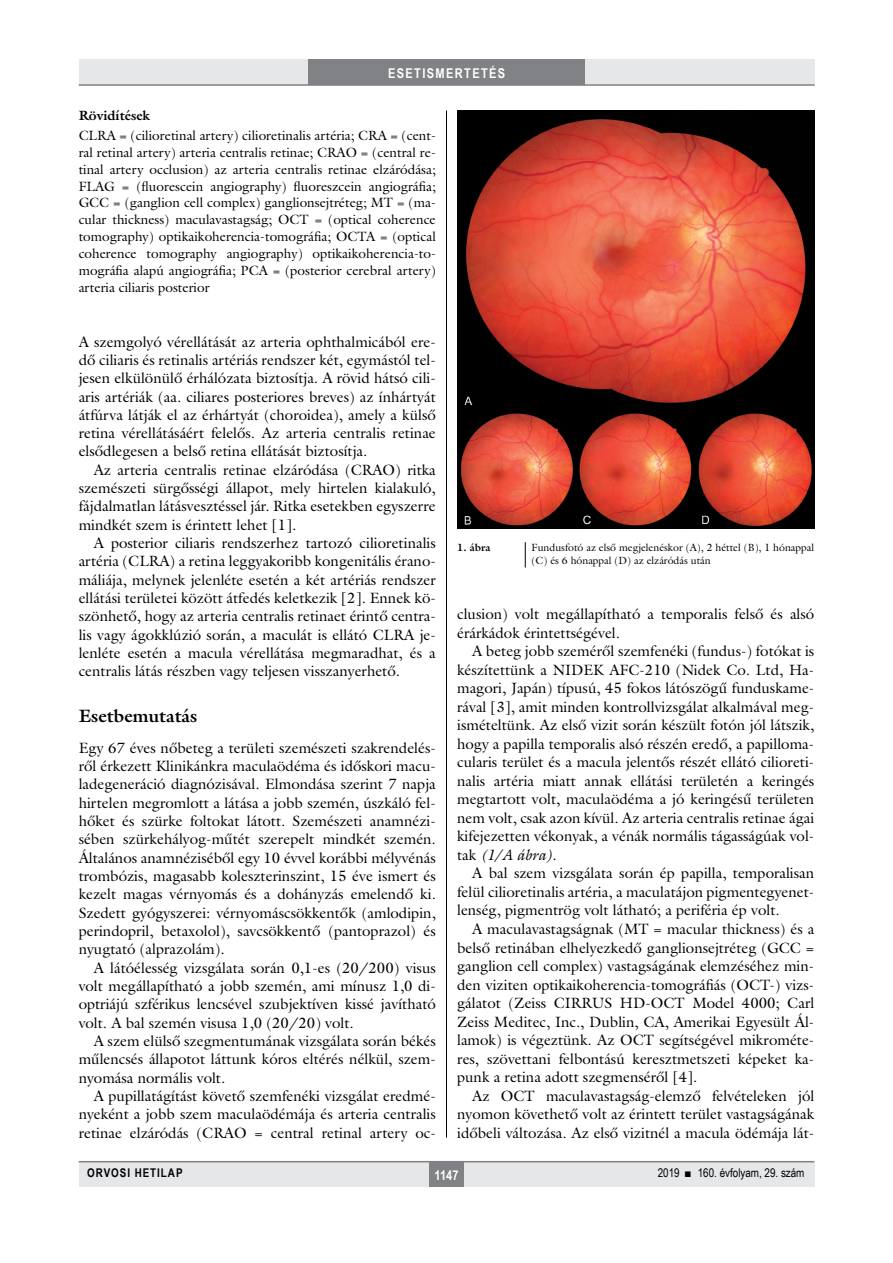
<style>
.page{position:relative;width:893px;height:1263px;background:#fff}
.page>*{position:absolute;margin:0;border:0;box-sizing:border-box;transform-origin:0 0}
.alcimbold{font:700 18px "Galliard Reg";color:#000}
.Body_Text{font:15px/18.5px "Galliard Reg";color:#000;text-align:justify}
.Body_tompa{font:15px/18.3px "Galliard Reg";color:#000;text-align:justify}
.tompa_9_11{font:13.5px/16.8px "Galliard Reg";color:#000;text-align:justify}
.t1{font:700 13.5px "Arial Narrow";letter-spacing:.1em;color:#fff}
.roviditesek_cim{font:700 13.5px "Galliard Reg";color:#000}
.t2{font:12px "Arial Narrow";color:#000}
.t3{font:700 12px "Arial Narrow";letter-spacing:.08em;color:#000}
.kepalairas2{font:10.5px/13.5px "Galliard Reg";color:#000}
.kepalairas1{font:700 10.5px "Galliard Reg";color:#000}
.s1{font-style:italic}
</style>
<div class="page">
<div style="left:79px;top:1161px;width:735px;height:25px;background:#e6e7e8"></div>
<div style="left:429px;top:1161px;width:34px;height:25px;background:#808285"></div>
<hr style="left:79px;top:1161px;width:735px;height:1px;background:#808285">
<div style="left:79px;top:60px;width:735px;height:25px;background:#e6e7e8"></div>
<div style="left:308px;top:60px;width:277px;height:25px;background:#808285"></div>
<hr style="left:79px;top:84px;width:736px;height:2px;background:#808285">
<hr style="left:446px;top:111px;width:1px;height:1026px;background:#000">
<img style="left:457px;top:111px;width:357px;height:418px">
<svg style="left:525px;top:542px;width:1px;height:25px"></svg>
<p class="t1" style="left:388px;top:63px;width:119px">ESETISMERTETÉS</p>
<p class="roviditesek_cim" style="left:79px;top:107px;width:73px">Rövidítések</p>
<p class="tompa_9_11" style="left:79px;top:127px;width:359px">CLRA = (cilioretinal artery) cilioretinalis artéria; CRA = (cent&shy;ral retinal artery) arteria centralis retinae; CRAO = (central re&shy;tinal artery occlusion) az arteria centralis retinae elzáródása; FLAG = (fluorescein angiography) fluoreszcein angiográfia; GCC = (ganglion cell complex) ganglionsejtréteg; MT = (ma&shy;cular thickness) maculavastagság; OCT = (optical coherence tomography) optikaikoherencia-tomográfia; OCTA = (optical coherence tomography angiography) optikaikoherencia-to&shy;mográfia alapú angiográfia; PCA = (posterior cerebral artery) arteria ciliaris posterior</p>
<p class="Body_tompa" style="left:79px;top:332px;width:359px">A szemgolyó vérellátását az arteria ophthalmicából ere&shy;dő ciliaris és retinalis artériás rendszer két, egymástól tel&shy;jesen elkülönülő érhálózata biztosítja. A rövid hátsó cili&shy;aris artériák (aa. ciliares posteriores breves) az ínhártyát átfúrva látják el az érhártyát (choroidea), amely a külső retina vérellátásáért felelős. Az arteria centralis retinae elsődlegesen a belső retina ellátását biztosítja.</p>
<p class="Body_Text" style="left:79px;top:460px;width:359px;text-indent:15px">Az arteria centralis retinae elzáródása (CRAO) ritka szemészeti sürgősségi állapot, mely hirtelen kialakuló, fájdalmatlan látásvesztéssel jár. Ritka esetekben egyszerre mindkét szem is érintett lehet [1].</p>
<p class="Body_Text" style="left:79px;top:534px;width:359px;text-indent:15px">A posterior ciliaris rendszerhez tartozó cilioretinalis artéria (CLRA) a retina leggyakoribb kongenitális érano&shy;máliája, melynek jelenléte esetén a két artériás rendszer ellátási területei között átfedés keletkezik [2]. Ennek kö&shy;szönhető, hogy az arteria centralis retinaet érintő centra&shy;lis vagy ágokklúzió során, a maculát is ellátó CLRA je&shy;lenléte esetén a macula vérellátása megmaradhat, és a centralis látás részben vagy teljesen visszanyerhető.</p>
<p class="alcimbold" style="left:79px;top:704px;width:120px">Esetbemutatás</p>
<p class="Body_tompa" style="left:79px;top:738px;width:359px;text-align:left">Egy 67 éves nőbeteg a területi szemészeti szakrendelés&shy;ről érkezett Klinikánkra maculaödéma és időskori macu&shy;ladegeneráció diagnózisával. Elmondása szerint 7 napja hirtelen megromlott a látása a jobb szemén, úszkáló fel&shy;hőket és szürke foltokat látott. Szemészeti anamnézi&shy;sében szürkehályog-műtét szerepelt mindkét szemén.<br>Általános anamnéziséből egy 10 évvel korábbi mélyvénás trombózis, magasabb koleszterinszint, 15 éve ismert és kezelt magas vérnyomás és a dohányzás emelendő ki.<br>Szedett gyógyszerei: vérnyomáscsökkentők (amlodipin, perindopril, betaxolol), savcsökkentő (pantoprazol) és nyugtató (alprazolám).</p>
<p class="Body_Text" style="left:79px;top:958px;width:359px;text-indent:15px">A látóélesség vizsgálata során 0,1-es (20/200) visus volt megállapítható a jobb szemén, ami mínusz 1,0 di&shy;optriájú szférikus lencsével szubjektíven kissé javítható volt. A bal szemén visusa 1,0 (20/20) volt.</p>
<p class="Body_Text" style="left:79px;top:1031px;width:359px;text-indent:15px">A szem elülső szegmentumának vizsgálata során békés műlencsés állapotot láttunk kóros eltérés nélkül, szem&shy;nyomása normális volt.</p>
<p class="Body_Text" style="left:79px;top:1086px;width:359px;text-indent:15px">A pupillatágítást követő szemfenéki vizsgálat eredmé&shy;nyeként a jobb szem maculaödémája és arteria centralis retinae elzáródás (CRAO = central retinal artery oc-</p>
<p class="kepalairas1" style="left:457px;top:540px;width:35px">1. ábra</p>
<p class="kepalairas2" style="left:532px;top:540px;width:284px">Fundusfotó az első megjelenéskor (A), 2 héttel (B), 1 hónappal (C) és 6 hónappal (D) az elzáródás után</p>
<p class="Body_Text" style="left:457px;top:605px;width:359px">clusion) volt megállapítható a temporalis felső és alsó érárkádok érintettségével.</p>
<p class="Body_Text" style="left:457px;top:642px;width:359px;text-indent:15px">A beteg jobb szeméről szemfenéki (fundus-) fotókat is készítettünk a NIDEK AFC-210 (Nidek Co. Ltd, Ha&shy;magori, Japán) típusú, 45 fokos látószögű funduskame&shy;rával [3], amit minden kontrollvizsgálat alkalmával meg&shy;ismételtünk. Az első vizit során készült fotón jól látszik, hogy a papilla temporalis alsó részén eredő, a papilloma&shy;cularis terület és a macula jelentős részét ellátó cilioreti&shy;nalis artéria miatt annak ellátási területén a keringés megtartott volt, maculaödéma a jó keringésű területen nem volt, csak azon kívül. Az arteria centralis retinae ágai kifejezetten vékonyak, a vénák normális tágasságúak vol&shy;tak <span class="s1">(1/A ábra)</span>.</p>
<p class="Body_Text" style="left:457px;top:864px;width:359px;text-indent:15px">A bal szem vizsgálata során ép papilla, temporalisan felül cilioretinalis artéria, a maculatájon pigmentegyenet&shy;lenség, pigmentrög volt látható; a periféria ép volt.</p>
<p class="Body_Text" style="left:457px;top:919px;width:359px;text-indent:15px">A maculavastagságnak (MT = macular thickness) és a belső retinában elhelyezkedő ganglionsejtréteg (GCC = ganglion cell complex) vastagságának elemzéséhez min&shy;den viziten optikaikoherencia-tomográfiás (OCT-) vizs&shy;gálatot (Zeiss CIRRUS HD-OCT Model 4000; Carl Zeiss Meditec, Inc., Dublin, CA, Amerikai Egyesült Ál&shy;lamok) is végeztünk. Az OCT segítségével mikrométe&shy;res, szövettani felbontású keresztmetszeti képeket ka&shy;punk a retina adott szegmenséről [4].</p>
<p class="Body_Text" style="left:457px;top:1086px;width:359px;text-indent:15px">Az OCT maculavastagság-elemző felvételeken jól nyomon követhető volt az érintett terület vastagságának időbeli változása. Az első vizitnél a macula ödémája lát-</p>
<p class="t3" style="left:87px;top:1164px;width:97px">ORVOSI HETILAP</p>
<p class="t1" style="left:434px;top:1165px;width:26px">1147</p>
<p class="t2" style="left:658px;top:1164px;width:148px">2019 ■ 160. évfolyam, 29. szám</p>
</div>
